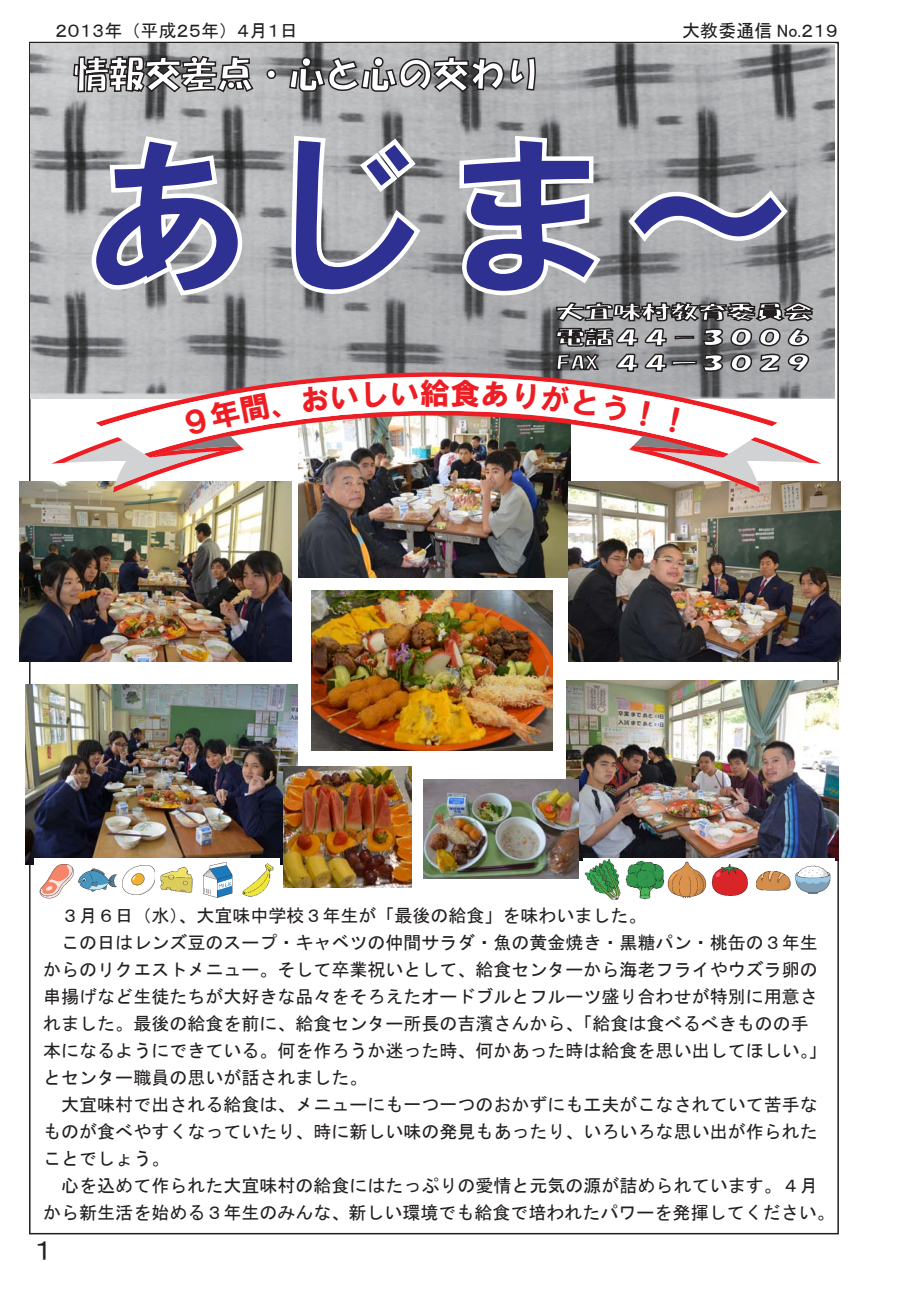
<style>
.page{position:relative;width:919px;height:1289px;background:#fff}
.page>*{position:absolute;margin:0;border:0;box-sizing:border-box;transform-origin:0 0}
.t1{font:180px "HG Soei Kakugothic UB";color:#2e3092}
.t2{font:36px "HG Soei Kakupoptai";color:#fff}
.t3{font:30px "HG Soei Kakugothic UB";color:#ee1d23}
.t4{font:27px "MS P Gothic";color:#231f20}
.t5{font:18.6px/25.5px "HG Soei Kakupoptai";color:#fff;text-align:justify;scale:1.54 1}
.t6{font:18px/27px "MS Gothic";color:#231f20}
.t7{font:18px "MS P Gothic";color:#231f20}
</style>
<div class="page">
<img style="left:30px;top:43px;width:804px;height:355px">
<svg style="left:72px;top:55px;width:182px;height:39px;background:#7c7c7d"></svg>
<svg style="left:265px;top:68px;width:12px;height:12px"></svg>
<svg style="left:288px;top:56px;width:248px;height:38px;background:#7c7c7e"></svg>
<img style="left:312px;top:591px;width:240px;height:159px">
<img style="left:19px;top:481px;width:273px;height:180px">
<img style="left:566px;top:680px;width:272px;height:180px">
<img style="left:298px;top:492px;width:270px;height:85px">
<img style="left:25px;top:684px;width:272px;height:180px">
<img style="left:568px;top:481px;width:272px;height:180px">
<img style="left:283px;top:766px;width:128px;height:121px">
<img style="left:423px;top:779px;width:155px;height:99px">
<img style="left:583px;top:858px;width:40px;height:42px">
<img style="left:623px;top:858px;width:168px;height:42px">
<img style="left:791px;top:858px;width:43px;height:36px">
<img style="left:160px;top:858px;width:76px;height:40px">
<img style="left:35px;top:858px;width:125px;height:41px">
<img style="left:236px;top:858px;width:43px;height:39px">
<svg style="left:52px;top:133px;width:769px;height:359px"></svg>
<p class="t7" style="left:55px;top:21px;width:244px">２０１３年（平成２５年）４月１日</p>
<p class="t7" style="left:682px;top:21px;width:157px">大教委通信 No.２１９</p>
<h2 class="t2" style="left:73px;top:56px;width:469px">情報交差点・心と心の交わり</h2>
<h1 class="t1" style="left:78px;top:126px;width:721px">あじま～</h1>
<h3 class="t3" style="left:420px;top:378px;width:32px">給</h3>
<p class="t5" style="left:556px;top:299px;width:168px">大宜味村教育委員会電話４４－３００６<br>FAX ４４ー３０２９</p>
<p class="t6" style="left:43px;top:902px;width:792px">　３月６日（水）、大宜味中学校３年生が「最後の給食」を味わいました。<br>　この日はレンズ豆のスープ・キャベツの仲間サラダ・魚の黄金焼き・黒糖パン・桃缶の３年生からのリクエストメニュー。そして卒業祝いとして、給食センターから海老フライやウズラ卵の串揚げなど生徒たちが大好きな品々をそろえたオードブルとフルーツ盛り合わせが特別に用意されました。最後の給食を前に、給食センター所長の吉濱さんから、「給食は食べるべきものの手<br>本になるようにできている。何を作ろうか迷った時、何かあった時は給食を思い出してほしい。」とセンター職員の思いが話されました。<br>　大宜味村で出される給食は、メニューにも一つ一つのおかずにも工夫がこなされていて苦手なものが食べやすくなっていたり、時に新しい味の発見もあったり、いろいろな思い出が作られたことでしょう。<br>　心を込めて作られた大宜味村の給食にはたっぷりの愛情と元気の源が詰められています。４月から新生活を始める３年生のみんな、新しい環境でも給食で培われたパワーを発揮してください。</p>
<h3 class="t4" style="left:34px;top:1236px;width:20px">１</h3>
</div>
